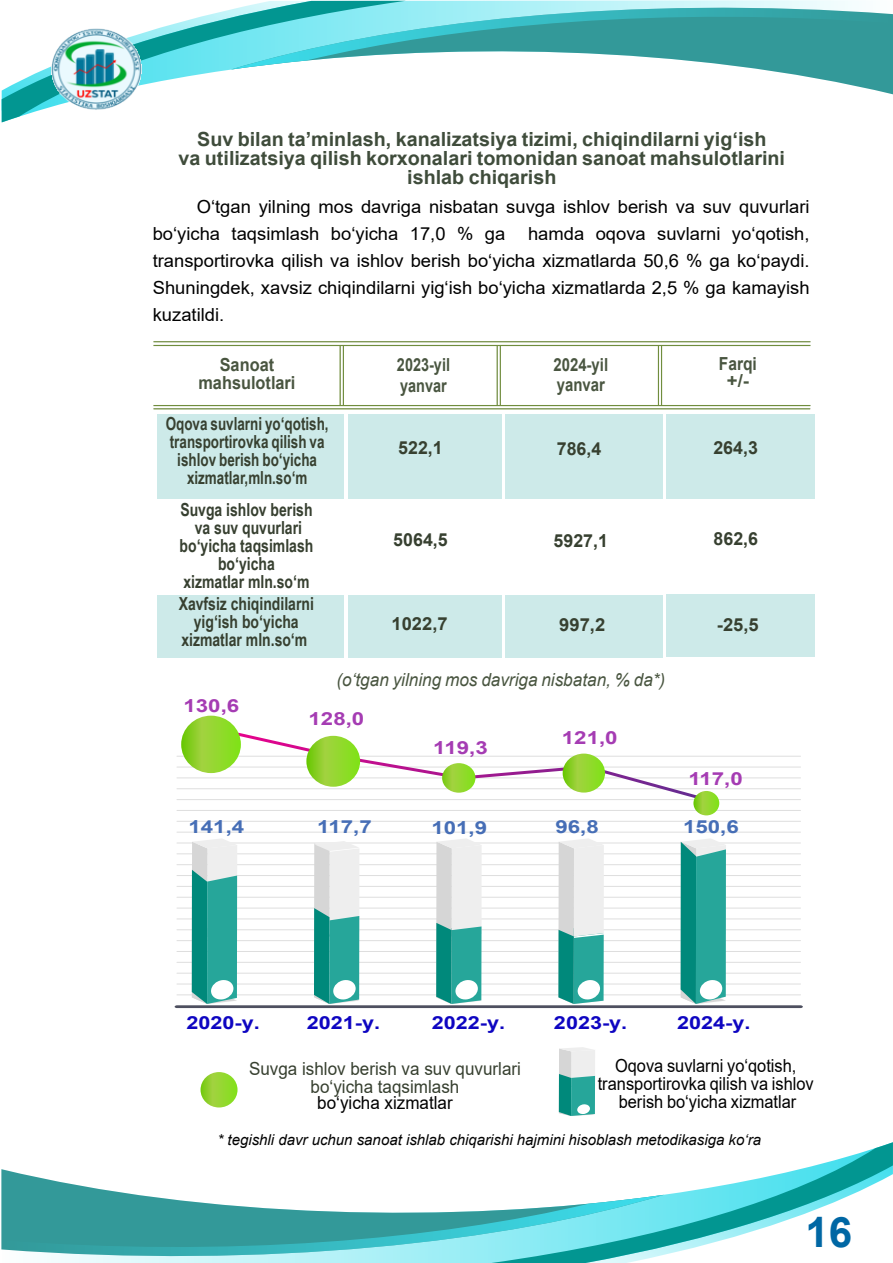
<style>
.page{position:relative;width:893px;height:1263px;background:#fff}
.page>*{position:absolute;margin:0;border:0;box-sizing:border-box;transform-origin:0 0}
.t1{font:700 42px "Arial";color:#0067a4}
.t2{font:700 19.5px/19px "Arial";color:#3f4c3b;text-align:center}
.t3{font:18px/27px "Arial";color:#000}
.t4{font:700 18px/18px "Arial Narrow";color:#374030;text-align:center;scale:.95 1}
.t5{font:700 18px/18.1px "Arial Narrow";color:#374030;text-align:center;scale:.91 1}
.t6{font:18px/18.1px "Arial";color:#000;text-align:center;scale:.91 1}
.t7{font:18px/18px "Arial";color:#374030;text-align:center;scale:.95 1}
.t8{font:700 18px "Arial";color:#374030}
.t9{font:italic 18px "Arial";color:#495540;scale:.95 1}
.t10{font:700 18px "Arial";color:#0e05c1;scale:1.2 1}
.t11{font:700 18px "Arial";color:#a53cb3;scale:1.24 1}
.t12{font:700 18px "Arial";color:#466eb6;scale:1.24 1}
.t13{font:700 18px/18.1px "Arial";color:#495540;text-align:center;scale:.91 1}
.t14{font:18px "Arial";color:#000;scale:.95 1}
.t15{font:700 18px/20.5px "Arial";color:#495540;scale:.8 1}
.t16{font:700 18px/20px "Arial";color:#495540;scale:.83 1}
.t17{font:700 18px/17.1px "Arial";color:#495540;text-align:center;scale:.86 1}
.t18{font:italic 15px "Arial";color:#000}
</style>
<div class="page">
<div style="left:158px;top:414px;width:186px;height:86px;background:#cdeae9"></div>
<div style="left:158px;top:595px;width:186px;height:63px;background:#cdeae9"></div>
<div style="left:348px;top:414px;width:153px;height:86px;background:#cdeae9"></div>
<div style="left:348px;top:595px;width:153px;height:63px;background:#cdeae9"></div>
<div style="left:505px;top:414px;width:158px;height:86px;background:#cdeae9"></div>
<div style="left:505px;top:595px;width:158px;height:63px;background:#cdeae9"></div>
<div style="left:666px;top:414px;width:149px;height:86px;background:#cdeae9"></div>
<div style="left:666px;top:594px;width:148px;height:63px;background:#cdeae9"></div>
<hr style="left:340px;top:345px;width:1px;height:61px;background:#708d3d">
<hr style="left:497px;top:345px;width:1px;height:61px;background:#708d3d">
<hr style="left:661px;top:345px;width:1px;height:61px;background:#708d3d">
<hr style="left:153px;top:341px;width:657px;height:1px;background:#708d3d">
<hr style="left:153px;top:408px;width:657px;height:1px;background:#708d3d">
<hr style="left:343px;top:345px;width:1px;height:61px;background:#708d3d">
<hr style="left:500px;top:345px;width:1px;height:61px;background:#708d3d">
<hr style="left:658px;top:345px;width:1px;height:61px;background:#708d3d">
<hr style="left:153px;top:405px;width:657px;height:1px;background:#708d3d">
<hr style="left:153px;top:345px;width:657px;height:1px;background:#708d3d">
<svg style="left:1px;top:1146px;width:892px;height:117px"></svg>
<svg style="left:2px;top:111px;width:35px;height:11px"></svg>
<svg style="left:2px;top:1px;width:891px;height:110px"></svg>
<hr style="left:177px;top:832px;width:623px;height:1px;background:#dedede">
<hr style="left:177px;top:821px;width:623px;height:1px;background:#dedede">
<hr style="left:177px;top:810px;width:623px;height:1px;background:#dedede">
<hr style="left:177px;top:799px;width:623px;height:1px;background:#dedede">
<hr style="left:177px;top:788px;width:623px;height:1px;background:#dedede">
<hr style="left:177px;top:777px;width:623px;height:1px;background:#dedede">
<hr style="left:177px;top:767px;width:623px;height:1px;background:#dedede">
<hr style="left:177px;top:756px;width:623px;height:1px;background:#dedede">
<svg style="left:201px;top:1072px;width:37px;height:35px"></svg>
<svg style="left:175px;top:839px;width:628px;height:169px"></svg>
<svg style="left:181px;top:716px;width:538px;height:99px"></svg>
<svg style="left:559px;top:1047px;width:36px;height:69px;background:#7abfb8"></svg>
<div style="left:577px;top:1104px;width:13px;height:10px;background:#fff;border-radius:50%"></div>
<img style="left:49px;top:22px;width:96px;height:89px">
<p class="t2" style="left:179px;top:129px;width:608px">Suv bilan ta’minlash, kanalizatsiya tizimi, chiqindilarni yig‘ish<br>va utilizatsiya qilish korxonalari tomonidan sanoat mahsulotlarini ishlab chiqarish</p>
<p class="t3" style="left:153px;top:193px;width:658px;text-indent:44px">O‘tgan yilning mos davriga nisbatan suvga ishlov berish va suv quvurlari bo‘yicha taqsimlash bo‘yicha 17,0 % ga</p>
<p class="t3" style="left:153px;top:220px;width:658px;text-align:justify;text-indent:375px">hamda oqova suvlarni yo‘qotish, transportirovka qilish va ishlov berish bo‘yicha xizmatlarda 50,6 % ga ko‘paydi.<br>Shuningdek, xavsiz chiqindilarni yig‘ish bo‘yicha xizmatlarda 2,5 % ga kamayish kuzatildi.</p>
<p class="t13" style="left:198px;top:356px;width:108px">Sanoat mahsulotlari</p>
<p class="t15" style="left:397px;top:355px;width:68px">2023-yil yanvar</p>
<p class="t16" style="left:553px;top:355px;width:67px">2024-yil yanvar</p>
<p class="t17" style="left:719px;top:355px;width:46px">Farqi +/-</p>
<p class="t5" style="left:166px;top:413px;width:181px">Oqova suvlarni yo‘qotish, transportirovka qilish va ishlov berish bo‘yicha xizmatlar,mln.so‘m</p>
<p class="t4" style="left:180px;top:499px;width:142px">Suvga ishlov berish vа suv quvurlari bo‘yicha taqsimlash bo‘yicha<br>xizmatlar mln.so‘m</p>
<p class="t4" style="left:179px;top:594px;width:144px">Xаvfsiz chiqindilаrni yig‘ish bo‘yicha xizmatlar mln.so‘m</p>
<p class="t9" style="left:336px;top:668px;width:348px">(o‘tgan yilning mos davriga nisbatan, % da*)</p>
<p class="t8" style="left:398px;top:435px;width:46px">522,1</p>
<p class="t8" style="left:557px;top:436px;width:46px">786,4</p>
<p class="t8" style="left:713px;top:435px;width:46px">264,3</p>
<p class="t8" style="left:393px;top:527px;width:56px">5064,5</p>
<p class="t8" style="left:554px;top:528px;width:56px">5927,1</p>
<p class="t8" style="left:714px;top:526px;width:46px">862,6</p>
<p class="t8" style="left:391px;top:611px;width:58px">1022,7</p>
<p class="t8" style="left:559px;top:612px;width:48px">997,2</p>
<p class="t8" style="left:717px;top:612px;width:43px">-25,5</p>
<p class="t11" style="left:184px;top:693px;width:47px">130,6</p>
<p class="t11" style="left:309px;top:706px;width:47px">128,0</p>
<p class="t11" style="left:433px;top:734px;width:46px">119,3</p>
<p class="t11" style="left:562px;top:725px;width:47px">121,0</p>
<p class="t11" style="left:688px;top:765px;width:46px">117,0</p>
<p class="t12" style="left:188px;top:814px;width:47px">141,4</p>
<p class="t12" style="left:317px;top:814px;width:46px">117,7</p>
<p class="t12" style="left:431px;top:814px;width:47px">101,9</p>
<p class="t12" style="left:555px;top:813px;width:37px">96,8</p>
<p class="t12" style="left:683px;top:814px;width:47px">150,6</p>
<p class="t10" style="left:186px;top:1009px;width:63px">2020-y.</p>
<p class="t10" style="left:307px;top:1009px;width:63px">2021-y.</p>
<p class="t10" style="left:432px;top:1009px;width:63px">2022-y.</p>
<p class="t10" style="left:554px;top:1009px;width:63px">2023-y.</p>
<p class="t10" style="left:677px;top:1009px;width:63px">2024-y.</p>
<p class="t7" style="left:249px;top:1059px;width:288px">Suvga ishlov berish vа suv quvurlari bo‘yicha taqsimlash</p>
<p class="t14" style="left:317px;top:1090px;width:144px">bo‘yicha xizmatlar</p>
<p class="t6" style="left:598px;top:1056px;width:239px">Oqova suvlarni yo‘qotish, transportirovka qilish va ishlov berish bo‘yicha xizmatlar</p>
<p class="t18" style="left:218px;top:1130px;width:545px">* tegishli davr uchun sanoat ishlab chiqarishi hajmini hisoblash metodikasiga ko‘ra</p>
<h1 class="t1" style="left:805px;top:1202px;width:48px">16</h1>
</div>
